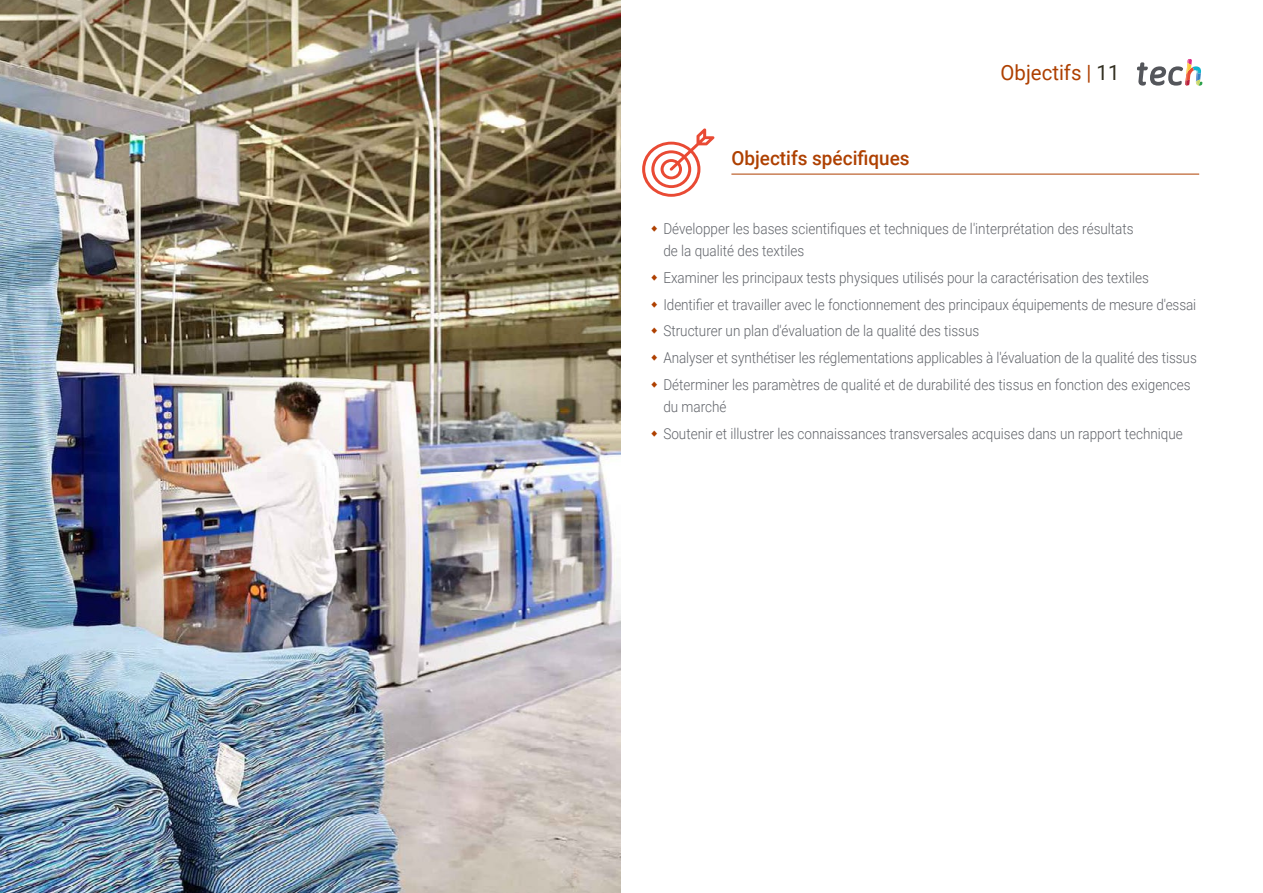
<style>
.page{position:relative;width:1263px;height:893px;background:#fff}
.page>*{position:absolute;margin:0;border:0;box-sizing:border-box;transform-origin:0 0}
.t1{font:21px "Roboto";color:#ae4000}
.t2{font:500 19.5px "Roboto";color:#ae4000}
.t3{font:300 15px/26.7px "Roboto";color:#61646a;scale:.9 1}
.s1{color:#312e20}
</style>
<div class="page">
<hr style="left:731px;top:174px;width:468px;height:1px;background:#ae4000">
<svg style="left:642px;top:128px;width:72px;height:69px"></svg>
<img style="left:0;top:0;width:621px;height:893px">
<svg style="left:1137px;top:59px;width:65px;height:27px"></svg>
<h2 class="t2" style="left:731px;top:145px;width:180px">Objectifs spécifiques</h2>
<h1 class="t1" style="left:1000px;top:57px;width:120px">Objectifs | <span class="s1">11</span></h1>
<p class="t3" style="left:663px;top:216px;width:524px;line-height:22.5px">Développer les bases scientifiques et techniques de l'interprétation des résultats de la qualité des textiles</p>
<p class="t3" style="left:663px;top:264px;width:594px">Examiner les principaux tests physiques utilisés pour la caractérisation des textiles Identifier et travailler avec le fonctionnement des principaux équipements de mesure d'essai Structurer un plan d'évaluation de la qualité des tissus<br>Analyser et synthétiser les réglementations applicables à l'évaluation de la qualité des tissus Déterminer les paramètres de qualité et de durabilité des tissus en fonction des exigences</p>
<p class="t3" style="left:663px;top:393px;width:579px">du marché<br>Soutenir et illustrer les connaissances transversales acquises dans un rapport technique</p>
</div>
